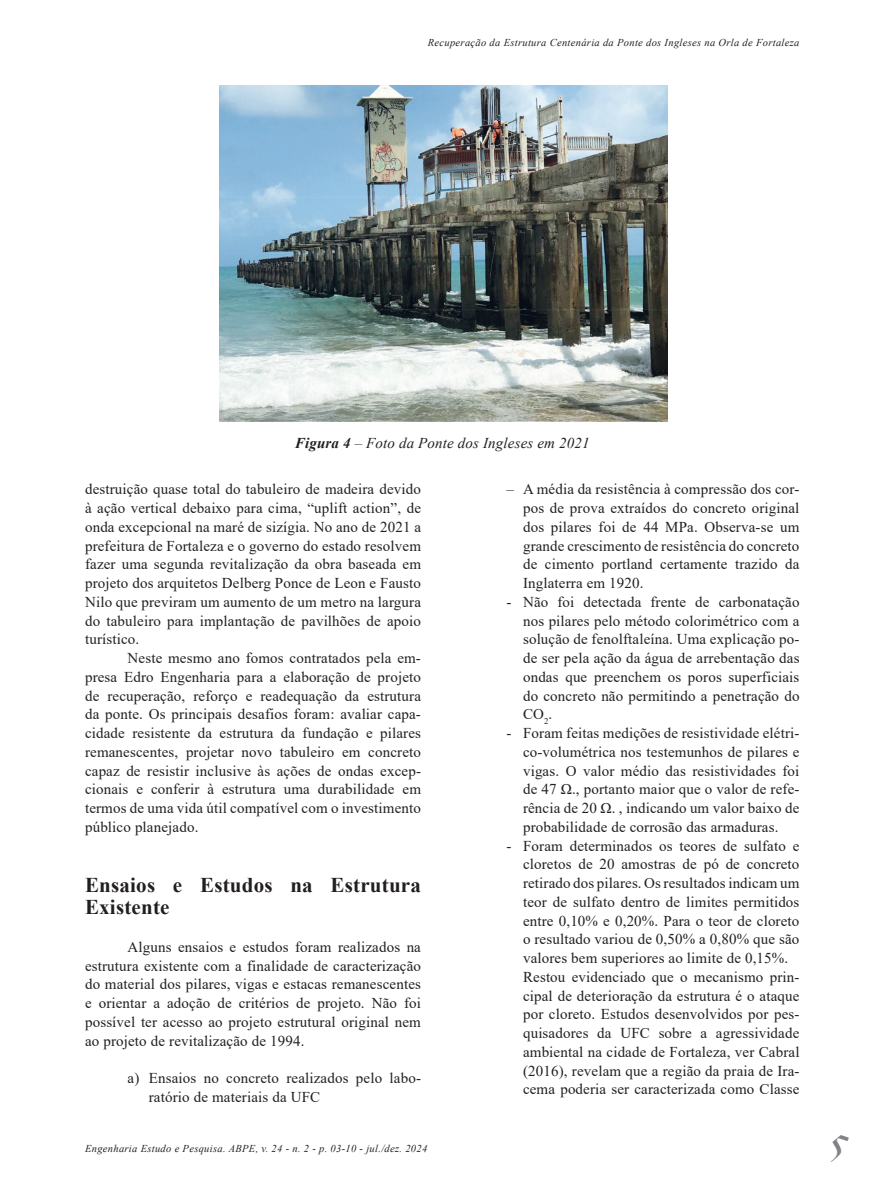
<style>
.page{position:relative;width:893px;height:1191px;background:#fff}
.page>*{position:absolute;margin:0;border:0;box-sizing:border-box;transform-origin:0 0}
.t1{font:46.5px "Aladdin";color:#808285}
.Sub_1{font:700 21px/22.5px "Times New Roman";letter-spacing:.01em;color:#231f20}
.Traço{font:15px/18.8px "Times New Roman";letter-spacing:.01em;color:#231f20;text-align:justify}
.Texto_geral{font:15px/18.8px "Times New Roman";letter-spacing:.01em;color:#231f20;text-align:justify}
.a{font:15px/18.8px "Times New Roman";letter-spacing:.01em;color:#231f20}
.Figura{font:italic 15px "Times New Roman";letter-spacing:.01em;color:#231f20}
.t2{font:italic 10.5px "Times New Roman";letter-spacing:.03em;color:#231f20}
.s1{font-weight:700}
</style>
<div class="page">
<img style="left:220px;top:85px;width:448px;height:336px">
<p class="t2" style="left:428px;top:35px;width:373px">Recuperação da Estrutura Centenária da Ponte dos Ingleses na Orla de Fortaleza</p>
<p class="Figura" style="left:295px;top:433px;width:296px"><span class="s1">Figura 4</span> – Foto da Ponte dos Ingleses em 2021</p>
<p class="Texto_geral" style="left:85px;top:479px;width:338px">destruição quase total do tabuleiro de madeira devido à ação vertical debaixo para cima, “uplift action”, de onda excepcional na maré de sizígia. No ano de 2021 a prefeitura de Fortaleza e o governo do estado resolvem fazer uma segunda revitalização da obra baseada em projeto dos arquitetos Delberg Ponce de Leon e Fausto Nilo que previram um aumento de um metro na largura do tabuleiro para implantação de pavilhões de apoio turístico.</p>
<p class="Texto_geral" style="left:85px;top:648px;width:337px;text-indent:43px">Neste mesmo ano fomos contratados pela em&shy;presa Edro Engenharia para a elaboração de projeto de recuperação, reforço e readequação da estrutura da ponte. Os principais desafios foram: avaliar capa&shy;cidade resistente da estrutura da fundação e pilares remanescentes, projetar novo tabuleiro em concreto capaz de resistir inclusive às ações de ondas excep&shy;cionais e conferir à estrutura uma durabilidade em termos de uma vida útil compatível com o investimento público planejado.</p>
<p class="Sub_1" style="left:85px;top:873px;width:337px">Ensaios e Estudos na Estrutura<br>Existente</p>
<p class="Texto_geral" style="left:85px;top:937px;width:337px;text-indent:43px">Alguns ensaios e estudos foram realizados na estrutura existente com a finalidade de caracterização do material dos pilares, vigas e estacas remanescentes e orientar a adoção de critérios de projeto. Não foi possível ter acesso ao projeto estrutural original nem ao projeto de revitalização de 1994.</p>
<p class="a" style="left:149px;top:1068px;width:274px;text-indent:-21px">a) Ensaios no concreto realizados pelo labo&shy;ratório de materiais da UFC</p>
<p class="Traço" style="left:523px;top:479px;width:278px;text-indent:-17px">– A média da resistência à compressão dos cor&shy;pos de prova extraídos do concreto original dos pilares foi de 44 MPa. Observa-se um grande crescimento de resistência do concreto de cimento portland certamente trazido da Inglaterra em 1920.</p>
<p class="Traço" style="left:523px;top:592px;width:278px;text-indent:-17px">- Não foi detectada frente de carbonatação nos pilares pelo método colorimétrico com a solução de fenolftaleína. Uma explicação po&shy;de ser pela ação da água de arrebentação das ondas que preenchem os poros superficiais do concreto não permitindo a penetração do CO<sub>2</sub>.</p>
<p class="Traço" style="left:523px;top:723px;width:278px;text-indent:-17px">- Foram feitas medições de resistividade elétri&shy;co-volumétrica nos testemunhos de pilares e vigas. O valor médio das resistividades foi de 47 Ω., portanto maior que o valor de refe&shy;rência de 20 Ω. , indicando um valor baixo de probabilidade de corrosão das armaduras.</p>
<p class="Traço" style="left:523px;top:835px;width:278px;text-indent:-17px">- Foram determinados os teores de sulfato e cloretos de 20 amostras de pó de concreto retirado dos pilares. Os resultados indicam um teor de sulfato dentro de limites permitidos entre 0,10% e 0,20%. Para o teor de cloreto o resultado variou de 0,50% a 0,80% que são valores bem superiores ao limite de 0,15%.</p>
<p class="Traço" style="left:523px;top:967px;width:278px">Restou evidenciado que o mecanismo prin&shy;cipal de deterioração da estrutura é o ataque por cloreto. Estudos desenvolvidos por pes&shy;quisadores da UFC sobre a agressividade ambiental na cidade de Fortaleza, ver Cabral (2016), revelam que a região da praia de Ira&shy;cema poderia ser caracterizada como Classe</p>
<p class="t2" style="left:85px;top:1141px;width:344px">Engenharia Estudo e Pesquisa. ABPE, v. 24 - n. 2 - p. 03-10 - jul./dez. 2024</p>
<h1 class="t1" style="left:832px;top:1115px;width:20px">5</h1>
</div>
